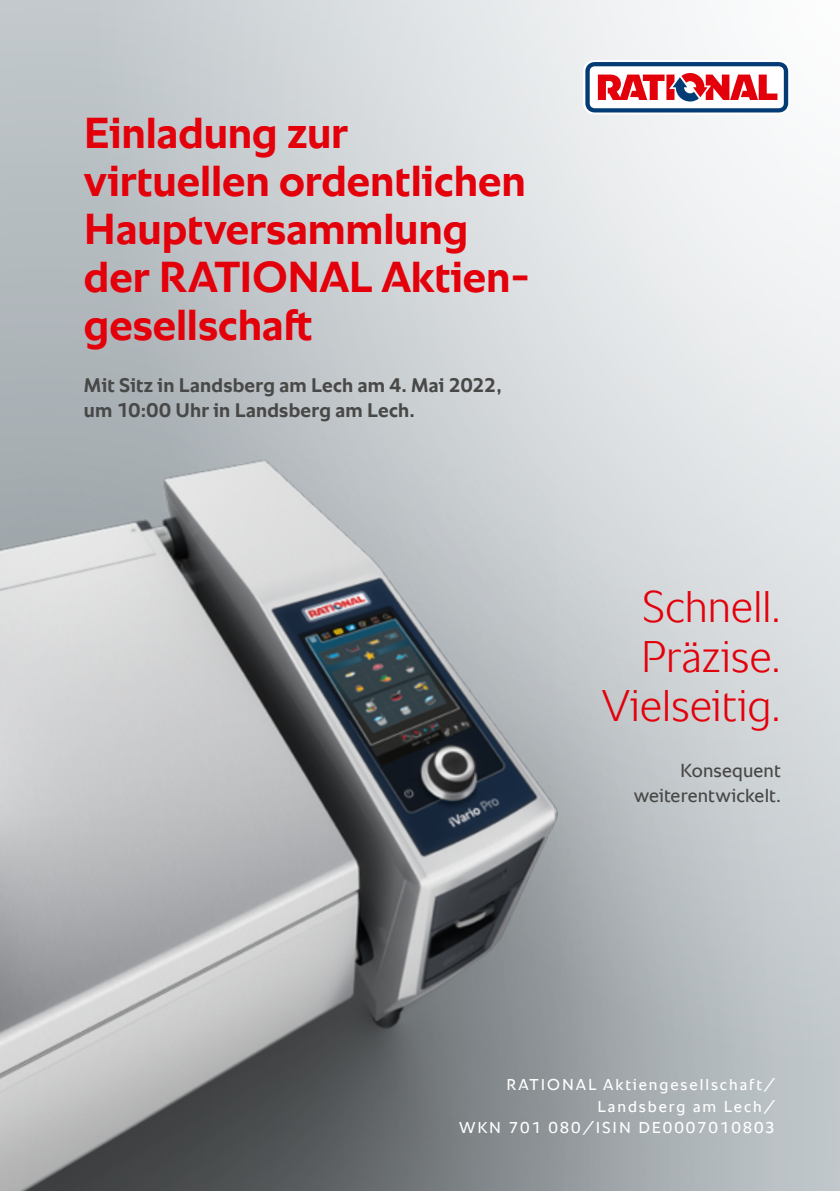
<style>
.page{position:relative;width:840px;height:1191px;background:#fff}
.page>*{position:absolute;margin:0;border:0;box-sizing:border-box;transform-origin:0 0}
.t1{font:300 45px/49.6px "RATIONAL Sans TT";letter-spacing:-.005em;color:#e3000b;text-align:right}
.t2{font:700 44px/48px "RATIONAL Sans TT";letter-spacing:-.005em;color:#e3000b}
.t3{font:700 20px/25.6px "RATIONAL Sans TT";letter-spacing:.01em;color:#484847}
.t4{font:19.2px/24.8px "RATIONAL Sans TT";letter-spacing:.005em;color:#484847;text-align:right}
.t5{font:16px/21.2px "RATIONAL Sans TT";letter-spacing:.12em;color:#fff;text-align:right}
</style>
<div class="page">
<div style="left:0;top:0;width:839px;height:1191px;background:linear-gradient(to right,#bbc2c6,#fff)"></div>
<img style="left:0;top:98px;width:835px;height:1093px">
<svg style="left:582px;top:60px;width:208px;height:54px"></svg>
<svg style="left:585px;top:56px;width:202px;height:56px"></svg>
<p class="t2" style="left:84px;top:110px;width:447px">Einladung zur virtuellen ordentlichen<br>Hauptversammlung der RATIONAL Aktien&shy;gesellschaft</p>
<p class="t3" style="left:84px;top:372px;width:418px">Mit Sitz in Landsberg am Lech am 4. Mai 2022, um 10:00 Uhr in Landsberg am Lech.</p>
<p class="t1" style="left:601px;top:582px;width:181px">Schnell.<br>Präzise.<br>Vielseitig.</p>
<p class="t4" style="left:633px;top:758px;width:148px">Konsequent weiterentwickelt.</p>
<p class="t5" style="left:458px;top:1074px;width:317px">RATIONAL Aktiengesellschaft/<br>Landsberg am Lech/<br>WKN 701 080/ISIN DE0007010803</p>
</div>
